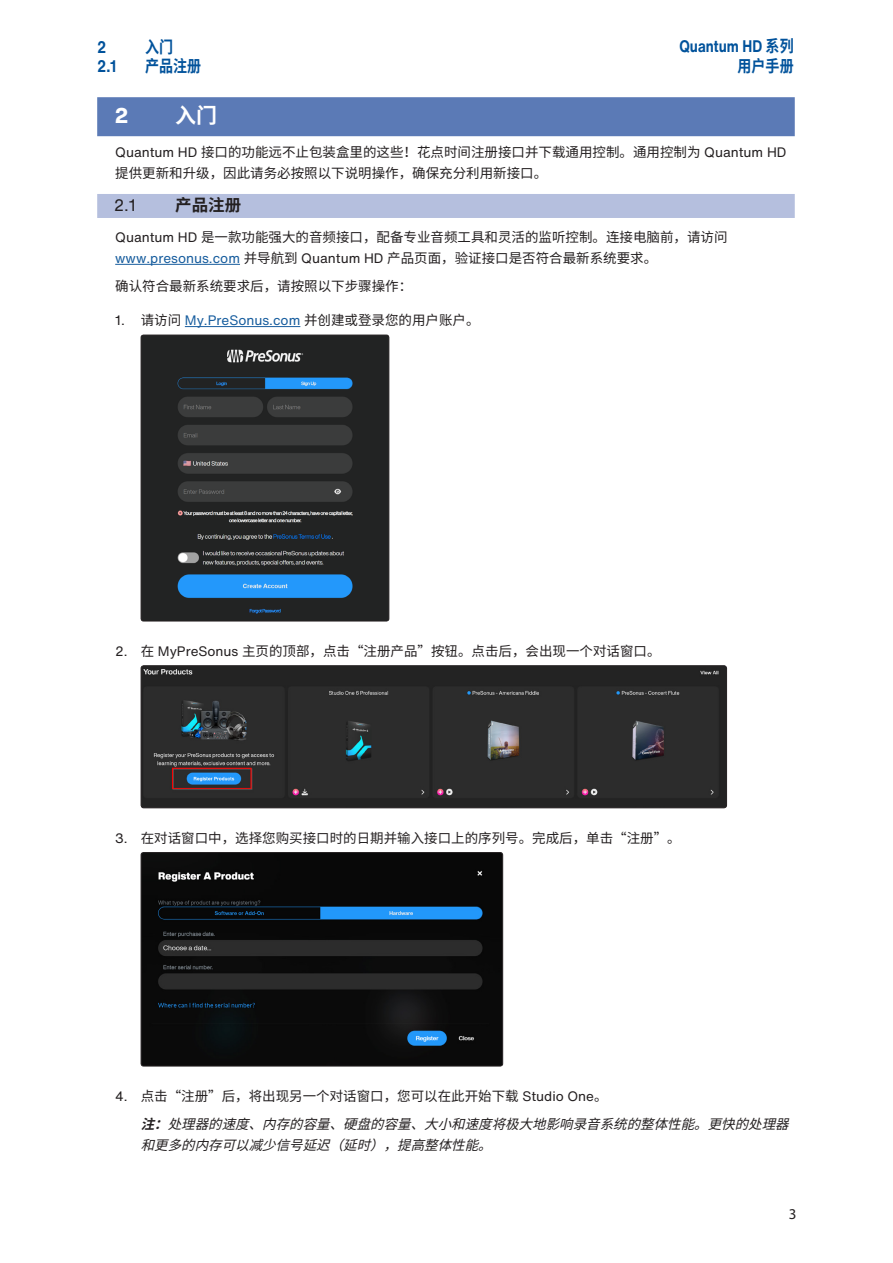
<style>
.page{position:relative;width:893px;height:1263px;background:#fff}
.page>*{position:absolute;margin:0;border:0;box-sizing:border-box;transform-origin:0 0}
.Headline{font:700 21px "Source Han Sans CN";color:#fff}
.Headline-2{font:800 21px "Helvetica Now Display";color:#fff}
.t1{font:700 16.5px "Helvetica Now Text";color:#01529b;scale:.85 1}
.t2{font:700 16.5px "Source Han Sans CN";color:#01529b;scale:.85 1}
.Section_Head{font:700 16.5px "Source Han Sans CN";color:#231f20}
.Section_Head-2{font:16.5px "Helvetica Now Text";color:#231f20}
.t3{font:15px "Myriad Pro";color:#231f20}
.NBody_L1{font:13.5px/21px "Source Han Sans CN";color:#231f20}
.PowerTip_Note_NL2{font:italic 13.5px/21px "Source Han Sans CN";color:#231f20}
.s1{font-family:"Source Han Sans CN"}
.s2{font-family:"Helvetica Now Text"}
.s3{font-family:"Helvetica Now Text";color:#175d9e}
.s4{font-weight:700}
</style>
<div class="page">
<div style="left:97px;top:97px;width:698px;height:39px;background:#5b7ab6"></div>
<div style="left:97px;top:194px;width:698px;height:24px;background:#b5bfde"></div>
<hr style="left:115px;top:264px;width:125px;height:1px;background:#175d9e">
<hr style="left:185px;top:326px;width:115px;height:1px;background:#175d9e">
<img style="left:141px;top:335px;width:248px;height:286px">
<div style="left:141px;top:335px;width:248px;height:286px;border:1px solid #231f20;border-radius:2px"></div>
<img style="left:141px;top:667px;width:586px;height:141px">
<div style="left:141px;top:665px;width:586px;height:143px;border:1px solid #231f20;border-radius:3px"></div>
<img style="left:141px;top:852px;width:362px;height:214px">
<div style="left:141px;top:852px;width:362px;height:214px;border:1px solid #231f20;border-radius:2px"></div>
<p class="t1" style="left:97px;top:35px;width:12px">2</p>
<p class="t2" style="left:145px;top:38px;width:34px">入门</p>
<p class="t1" style="left:97px;top:54px;width:24px">2.1</p>
<p class="t2" style="left:145px;top:57px;width:68px">产品注册</p>
<p class="t1" style="left:679px;top:34px;width:136px">Quantum HD <span class="s1">系列</span></p>
<p class="t2" style="left:738px;top:56px;width:68px">用户手册</p>
<p class="Headline-2" style="left:115px;top:101px;width:14px">2</p>
<p class="Headline" style="left:175px;top:103px;width:43px">入门</p>
<p class="NBody_L1" style="left:115px;top:142px;width:673px"><span class="s2">Quantum HD</span> 接口的功能远不止包装盒里的这些！花点时间注册接口并下载通用控制。通用控制为 <span class="s2">Quantum HD</span>提供更新和升级，因此请务必按照以下说明操作，确保充分利用新接口。</p>
<p class="Section_Head-2" style="left:114px;top:193px;width:24px">2.1</p>
<p class="Section_Head" style="left:175px;top:196px;width:67px">产品注册</p>
<p class="NBody_L1" style="left:115px;top:227px;width:614px"><span class="s2">Quantum HD</span> 是一款功能强大的音频接口，配备专业音频工具和灵活的监听控制。连接电脑前，请访问<span class="s3">www.presonus.com</span> 并导航到 <span class="s2">Quantum HD</span> 产品页面，验证接口是否符合最新系统要求。</p>
<p class="NBody_L1" style="left:115px;top:276px;width:298px">确认符合最新系统要求后，请按照以下步骤操作：</p>
<p class="NBody_L1" style="left:115px;top:310px;width:366px"><span class="s2">1.</span> 请访问 <span class="s3">My.PreSonus.com</span> 并创建或登录您的用户账户。</p>
<p class="NBody_L1" style="left:115px;top:641px;width:547px"><span class="s2">2.</span> 在 <span class="s2">MyPreSonus</span> 主页的顶部，点击“注册产品”按钮。点击后，会出现一个对话窗口。</p>
<p class="NBody_L1" style="left:115px;top:827px;width:567px"><span class="s2">3.</span> 在对话窗口中，选择您购买接口时的日期并输入接口上的序列号。完成后，单击“注册”。</p>
<p class="NBody_L1" style="left:115px;top:1086px;width:494px"><span class="s2">4.</span> 点击“注册”后，将出现另一个对话窗口，您可以在此开始下载 <span class="s2">Studio One</span>。</p>
<p class="PowerTip_Note_NL2" style="left:141px;top:1113px;width:658px"><span class="s4">注：</span>处理器的速度、内存的容量、硬盘的容量、大小和速度将极大地影响录音系统的整体性能。更快的处理器和更多的内存可以减少信号延迟（延时），提高整体性能。</p>
<p class="t3" style="left:789px;top:1204px;width:9px">3</p>
</div>
